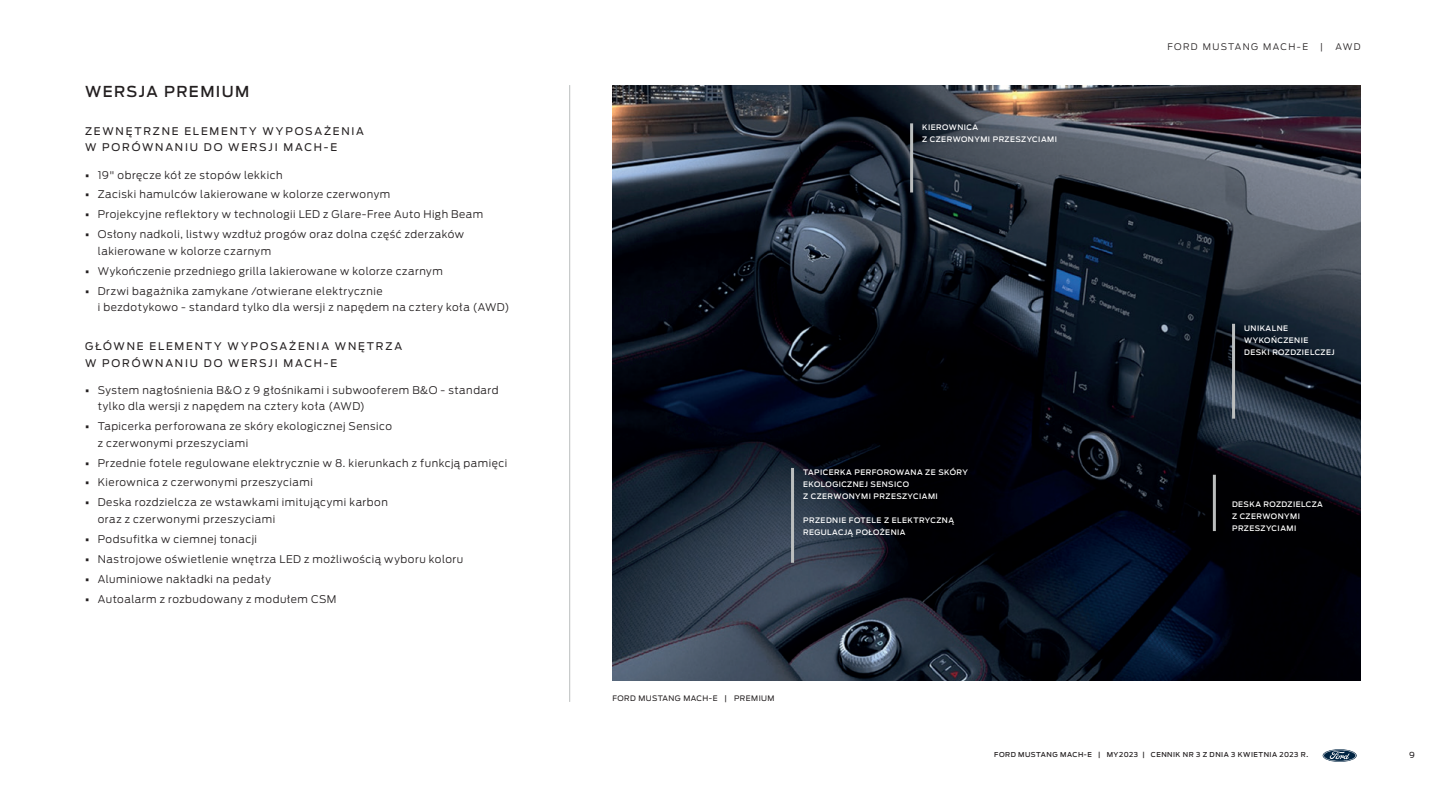
<style>
.page{position:relative;width:1446px;height:787px;background:#fff}
.page>*{position:absolute;margin:0;border:0;box-sizing:border-box;transform-origin:0 0}
.t1{font:500 15px "Ford Antenna";letter-spacing:.09em;color:#231f20}
.t2{font:300 10.5px/16.5px "Ford Antenna";letter-spacing:.045em;color:#231f20}
.t3{font:10.5px/16.5px "Ford Antenna";letter-spacing:.17em;color:#231f20}
.t4{font:300 9px "Ford Antenna";letter-spacing:.16em;color:#231f20}
.t5{font:8.25px "Ford Antenna";color:#231f20}
.t6{font:500 7.5px/12px "Ford Antenna";letter-spacing:.06em;color:#fff}
.t7{font:7.5px "Ford Antenna";letter-spacing:.06em;color:#231f20}
.t8{font:500 6.75px "Ford Antenna";letter-spacing:.07em;color:#231f20}
.s1{font-weight:900}
</style>
<div class="page">
<svg style="left:1322px;top:749px;width:34px;height:13px"></svg>
<svg style="left:1323px;top:749px;width:33px;height:12px"></svg>
<img style="left:612px;top:85px;width:749px;height:595px">
<hr style="left:791px;top:468px;width:3px;height:95px;background:#bbbebe">
<hr style="left:910px;top:123px;width:3px;height:69px;background:#bbbebe">
<hr style="left:1232px;top:324px;width:3px;height:94px;background:#bbbebe">
<hr style="left:1213px;top:475px;width:3px;height:56px;background:#bbbebe">
<hr style="left:569px;top:85px;width:1px;height:617px;background:#bbbebe">
<h1 class="t1" style="left:85px;top:78px;width:166px">WERSJA PREMIUM</h1>
<p class="t3" style="left:85px;top:122px;width:280px">ZEWNĘTRZNE ELEMENTY WYPOSAŻENIA<br>W PORÓWNANIU DO WERSJI MACH-E</p>
<p class="t2" style="left:85px;top:165px;width:199px"><span class="s1">•</span> 19" obręcze kół ze stopów lekkich</p>
<p class="t2" style="left:85px;top:185px;width:307px"><span class="s1">•</span> Zaciski hamulców lakierowane w kolorze czerwonym</p>
<p class="t2" style="left:85px;top:205px;width:400px"><span class="s1">•</span> Projekcyjne reflektory w technologii LED z Glare-Free Auto High Beam</p>
<p class="t2" style="left:98px;top:225px;width:368px;text-indent:-13px"><span class="s1">•</span> Osłony nadkoli, listwy wzdłuż progów oraz dolna część zderzaków lakierowane w kolorze czarnym</p>
<p class="t2" style="left:85px;top:261px;width:359px"><span class="s1">•</span> Wykończenie przedniego grilla lakierowane w kolorze czarnym</p>
<p class="t2" style="left:98px;top:281px;width:413px;text-indent:-13px"><span class="s1">•</span> Drzwi bagażnika zamykane /otwierane elektrycznie<br>i bezdotykowo - standard tylko dla wersji z napędem na cztery koła (AWD)</p>
<p class="t3" style="left:85px;top:337px;width:319px">GŁÓWNE ELEMENTY WYPOSAŻENIA WNĘTRZA<br>W PORÓWNANIU DO WERSJI MACH-E</p>
<p class="t2" style="left:98px;top:380px;width:402px;text-indent:-13px"><span class="s1">•</span> System nagłośnienia B&amp;O z 9 głośnikami i subwooferem B&amp;O - standard tylko dla wersji z napędem na cztery koła (AWD)</p>
<p class="t2" style="left:98px;top:417px;width:296px;text-indent:-13px"><span class="s1">•</span> Tapicerka perforowana ze skóry ekologicznej Sensico z czerwonymi przeszyciami</p>
<p class="t2" style="left:85px;top:453px;width:424px"><span class="s1">•</span> Przednie fotele regulowane elektrycznie w 8. kierunkach z funkcją pamięci</p>
<p class="t2" style="left:85px;top:473px;width:229px"><span class="s1">•</span> Kierownica z czerwonymi przeszyciami</p>
<p class="t2" style="left:98px;top:493px;width:292px;text-indent:-13px"><span class="s1">•</span> Deska rozdzielcza ze wstawkami imitującymi karbon oraz z czerwonymi przeszyciami</p>
<p class="t2" style="left:85px;top:529px;width:174px"><span class="s1">•</span> Podsufitka w ciemnej tonacji</p>
<p class="t2" style="left:85px;top:549px;width:380px"><span class="s1">•</span> Nastrojowe oświetlenie wnętrza LED z możliwością wyboru koloru</p>
<p class="t2" style="left:85px;top:569px;width:188px"><span class="s1">•</span> Aluminiowe nakładki na pedały</p>
<p class="t2" style="left:85px;top:589px;width:253px"><span class="s1">•</span> Autoalarm z rozbudowany z modułem CSM</p>
<p class="t6" style="left:922px;top:120px;width:136px">KIEROWNICA<br>Z CZERWONYMI PRZESZYCIAMI</p>
<p class="t4" style="left:1167px;top:39px;width:142px">FORD MUSTANG MACH-E</p>
<p class="t4" style="left:1320px;top:39px;width:4px">|</p>
<p class="t4" style="left:1335px;top:39px;width:27px">AWD</p>
<p class="t6" style="left:803px;top:465px;width:166px">TAPICERKA PERFOROWANA ZE SKÓRY<br>EKOLOGICZNEJ SENSICO<br>Z CZERWONYMI PRZESZYCIAMI</p>
<p class="t6" style="left:803px;top:514px;width:152px">PRZEDNIE FOTELE Z ELEKTRYCZNĄ<br>REGULACJĄ POŁOŻENIA</p>
<p class="t6" style="left:1244px;top:321px;width:92px">UNIKALNE<br>WYKOŃCZENIE<br>DESKI ROZDZIELCZEJ</p>
<p class="t6" style="left:1232px;top:497px;width:92px">DESKA ROZDZIELCZA<br>Z CZERWONYMI<br>PRZESZYCIAMI</p>
<p class="t7" style="left:612px;top:691px;width:164px">FORD MUSTANG MACH-E | PREMIUM</p>
<p class="t8" style="left:994px;top:749px;width:315px">FORD MUSTANG MACH-E | MY2023 | CENNIK NR 3 Z DNIA 3 KWIETNIA 2023 R.</p>
<p class="t5" style="left:1409px;top:747px;width:7px">9</p>
</div>
